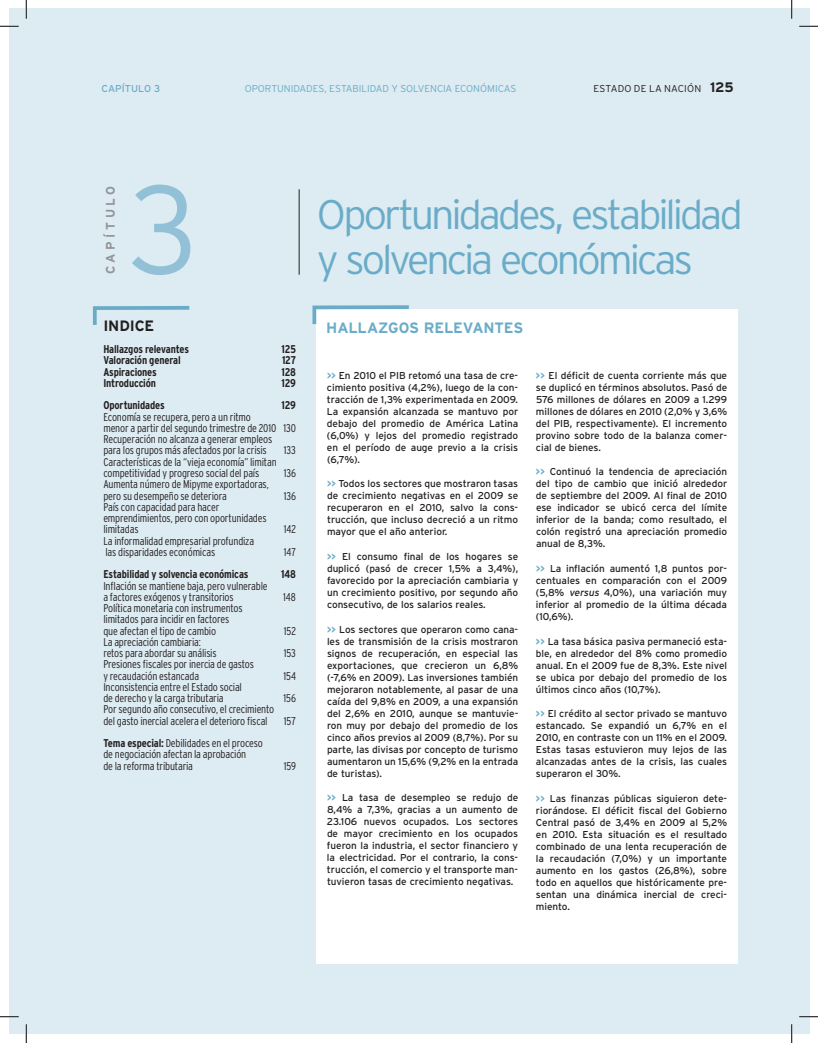
<style>
.page{position:relative;width:818px;height:1043px;background:#fff}
.page>*{position:absolute;margin:0;border:0;box-sizing:border-box;transform-origin:0 0}
.t1{font:300 125.38px "Interstate";color:#92c1d7}
.t2{font:300 41.25px/44.8px "Interstate";letter-spacing:-.075em;color:#6aacc8}
.t3{font:700 15px "Interstate";letter-spacing:-.01em;color:#6aacc8}
.t4{font:700 15px "Interstate";letter-spacing:-.015em;color:#231f20}
.t5{font:700 12.5px "Interstate";letter-spacing:.285em;color:#939598}
.t6{font:300 condensed 11.25px/11.2px "Interstate";letter-spacing:-.015em;color:#231f20}
.t7{font:700 condensed 11.25px "Interstate";letter-spacing:-.015em;color:#231f20}
.t8{font:10px/12px "Interstate";letter-spacing:-.005em;color:#231f20;text-align:justify}
.t9{font:300 10px "Interstate";letter-spacing:-.01em;color:#6aacc8}
.t10{font:300 10px "Interstate";letter-spacing:.015em;color:#231f20}
.t11{font:10px "Interstate";letter-spacing:.01em;color:#6aacc8}
.s1{font-weight:700;font-size:13.75px}
.s2{font-weight:700}
.s3{font-weight:700;color:#6aacc8}
.s4{font-style:italic}
</style>
<div class="page">
<div style="left:9px;top:9px;width:800px;height:1025px;background:#ddebf2"></div>
<svg style="left:93px;top:306px;width:97px;height:19px"></svg>
<div style="left:316px;top:309px;width:421px;height:655px;background:#fff"></div>
<svg style="left:312px;top:305px;width:97px;height:20px"></svg>
<hr style="left:299px;top:189px;width:1px;height:86px;background:#231f20">
<svg style="left:0;top:25px;width:19px;height:2px"></svg>
<svg style="left:799px;top:25px;width:19px;height:2px"></svg>
<svg style="left:0;top:1016px;width:19px;height:1px"></svg>
<svg style="left:799px;top:1015px;width:19px;height:2px"></svg>
<svg style="left:25px;top:0;width:2px;height:19px"></svg>
<svg style="left:25px;top:1024px;width:2px;height:18px"></svg>
<svg style="left:790px;top:0;width:2px;height:19px"></svg>
<svg style="left:791px;top:1024px;width:1px;height:18px"></svg>
<p class="t11" style="left:101px;top:83px;width:60px">CAPÍTULO 3</p>
<p class="t9" style="left:245px;top:83px;width:273px">OPORTUNIDADES, ESTABILIDAD Y SOLVENCIA ECONÓMICAS</p>
<p class="t10" style="left:593px;top:83px;width:142px">ESTADO DE LA NACIÓN <span class="s1">125</span></p>
<p class="t5" style="left:103px;top:274px;width:90px;rotate:-90deg">CAPÍTULO</p>
<h1 class="t1" style="left:128px;top:159px;width:72px">3</h1>
<h3 class="t4" style="left:103px;top:317px;width:52px">INDICE</h3>
<p class="t7" style="left:103px;top:343px;width:87px">Hallazgos relevantes</p>
<p class="t7" style="left:281px;top:343px;width:16px">125</p>
<p class="t7" style="left:103px;top:354px;width:79px">Valoración general</p>
<p class="t7" style="left:282px;top:354px;width:15px">127</p>
<p class="t7" style="left:103px;top:365px;width:55px">Aspiraciones</p>
<p class="t7" style="left:281px;top:365px;width:16px">128</p>
<p class="t7" style="left:103px;top:377px;width:54px">Introducción</p>
<p class="t7" style="left:281px;top:377px;width:16px">129</p>
<p class="t7" style="left:103px;top:399px;width:63px">Oportunidades</p>
<p class="t7" style="left:281px;top:399px;width:16px">129</p>
<p class="t6" style="left:103px;top:411px;width:194px">Economía se recupera, pero a un ritmo<br>menor a partir del segundo trimestre de 2010 130<br>Recuperación no alcanza a generar empleos<br>para los grupos más afectados por la crisis</p>
<p class="t6" style="left:284px;top:445px;width:14px">133</p>
<p class="t6" style="left:103px;top:456px;width:175px">Características de la “vieja economía” limitan competitividad y progreso social del país</p>
<p class="t6" style="left:284px;top:467px;width:14px">136</p>
<p class="t6" style="left:103px;top:478px;width:167px">Aumenta número de Mipyme exportadoras, pero su desempeño se deteriora</p>
<p class="t6" style="left:284px;top:490px;width:14px">136</p>
<p class="t6" style="left:103px;top:501px;width:165px">País con capacidad para hacer emprendimientos, pero con oportunidades limitadas</p>
<p class="t6" style="left:284px;top:523px;width:14px">142</p>
<p class="t6" style="left:103px;top:535px;width:152px">La informalidad empresarial profundiza las disparidades económicas</p>
<p class="t6" style="left:284px;top:546px;width:14px">147</p>
<p class="t7" style="left:103px;top:568px;width:147px">Estabilidad y solvencia económicas</p>
<p class="t7" style="left:281px;top:568px;width:16px">148</p>
<p class="t6" style="left:103px;top:580px;width:166px">Inflación se mantiene baja, pero vulnerable a factores exógenos y transitorios</p>
<p class="t6" style="left:283px;top:591px;width:14px">148</p>
<p class="t6" style="left:103px;top:602px;width:141px">Política monetaria con instrumentos limitados para incidir en factores que afectan el tipo de cambio</p>
<p class="t6" style="left:284px;top:625px;width:14px">152</p>
<p class="t6" style="left:103px;top:636px;width:115px">La apreciación cambiaria: retos para abordar su análisis</p>
<p class="t6" style="left:284px;top:647px;width:14px">153</p>
<p class="t6" style="left:103px;top:658px;width:152px">Presiones fiscales por inercia de gastos y recaudación estancada</p>
<p class="t6" style="left:283px;top:670px;width:14px">154</p>
<p class="t6" style="left:103px;top:681px;width:140px">Inconsistencia entre el Estado social de derecho y la carga tributaria</p>
<p class="t6" style="left:283px;top:692px;width:14px">156</p>
<p class="t6" style="left:103px;top:703px;width:172px">Por segundo año consecutivo, el crecimiento del gasto inercial acelera el deterioro fiscal</p>
<p class="t6" style="left:284px;top:715px;width:14px">157</p>
<p class="t6" style="left:103px;top:737px;width:161px"><span class="s2">Tema especial:</span> Debilidades en el proceso de negociación afectan la aprobación<br>de la reforma tributaria</p>
<p class="t6" style="left:284px;top:760px;width:14px">159</p>
<h2 class="t2" style="left:317px;top:192px;width:427px">Oportunidades, estabilidad y solvencia económicas</h2>
<h3 class="t3" style="left:326px;top:320px;width:199px">HALLAZGOS RELEVANTES</h3>
<p class="t8" style="left:327px;top:369px;width:193px"><span class="s3">&gt;&gt;</span> En 2010 el PIB retomó una tasa de cre&shy;cimiento positiva (4,2%), luego de la con&shy;tracción de 1,3% experimentada en 2009.<br>La expansión alcanzada se mantuvo por debajo del promedio de América Latina (6,0%) y lejos del promedio registrado en el período de auge previo a la crisis (6,7%).</p>
<p class="t8" style="left:327px;top:478px;width:193px"><span class="s3">&gt;&gt;</span> Todos los sectores que mostraron tasas de crecimiento negativas en el 2009 se recuperaron en el 2010, salvo la cons&shy;trucción, que incluso decreció a un ritmo mayor que el año anterior.</p>
<p class="t8" style="left:327px;top:550px;width:193px"><span class="s3">&gt;&gt;</span> El consumo final de los hogares se duplicó (pasó de crecer 1,5% a 3,4%), favorecido por la apreciación cambiaria y un crecimiento positivo, por segundo año consecutivo, de los salarios reales.</p>
<p class="t8" style="left:327px;top:623px;width:193px"><span class="s3">&gt;&gt;</span> Los sectores que operaron como cana&shy;les de transmisión de la crisis mostraron signos de recuperación, en especial las exportaciones, que crecieron un 6,8% (-7,6% en 2009). Las inversiones también mejoraron notablemente, al pasar de una caída del 9,8% en 2009, a una expansión del 2,6% en 2010, aunque se mantuvie&shy;ron muy por debajo del promedio de los cinco años previos al 2009 (8,7%). Por su parte, las divisas por concepto de turismo aumentaron un 15,6% (9,2% en la entrada de turistas).</p>
<p class="t8" style="left:327px;top:791px;width:193px"><span class="s3">&gt;&gt;</span> La tasa de desempleo se redujo de 8,4% a 7,3%, gracias a un aumento de 23.106 nuevos ocupados. Los sectores de mayor crecimiento en los ocupados fueron la industria, el sector financiero y la electricidad. Por el contrario, la cons&shy;trucción, el comercio y el transporte man&shy;tuvieron tasas de crecimiento negativas.</p>
<p class="t8" style="left:536px;top:369px;width:193px"><span class="s3">&gt;&gt;</span> El déficit de cuenta corriente más que se duplicó en términos absolutos. Pasó de 576 millones de dólares en 2009 a 1.299 millones de dólares en 2010 (2,0% y 3,6% del PIB, respectivamente). El incremento provino sobre todo de la balanza comer&shy;cial de bienes.</p>
<p class="t8" style="left:536px;top:466px;width:193px"><span class="s3">&gt;&gt;</span> Continuó la tendencia de apreciación del tipo de cambio que inició alrededor de septiembre del 2009. Al final de 2010 ese indicador se ubicó cerca del límite inferior de la banda; como resultado, el colón registró una apreciación promedio anual de 8,3%.</p>
<p class="t8" style="left:536px;top:562px;width:193px"><span class="s3">&gt;&gt;</span> La inflación aumentó 1,8 puntos por&shy;centuales en comparación con el 2009 (5,8% <span class="s4">versus</span> 4,0%), una variación muy inferior al promedio de la última década (10,6%).</p>
<p class="t8" style="left:536px;top:635px;width:193px"><span class="s3">&gt;&gt;</span> La tasa básica pasiva permaneció esta&shy;ble, en alrededor del 8% como promedio anual. En el 2009 fue de 8,3%. Este nivel se ubica por debajo del promedio de los últimos cinco años (10,7%).</p>
<p class="t8" style="left:536px;top:707px;width:193px"><span class="s3">&gt;&gt;</span> El crédito al sector privado se mantuvo estancado. Se expandió un 6,7% en el 2010, en contraste con un 11% en el 2009.<br>Estas tasas estuvieron muy lejos de las alcanzadas antes de la crisis, las cuales superaron el 30%.</p>
<p class="t8" style="left:536px;top:792px;width:193px"><span class="s3">&gt;&gt;</span> Las finanzas públicas siguieron dete&shy;riorándose. El déficit fiscal del Gobierno Central pasó de 3,4% en 2009 al 5,2% en 2010. Esta situación es el resultado combinado de una lenta recuperación de la recaudación (7,0%) y un importante aumento en los gastos (26,8%), sobre todo en aquellos que históricamente pre&shy;sentan una dinámica inercial de creci&shy;miento.</p>
</div>
